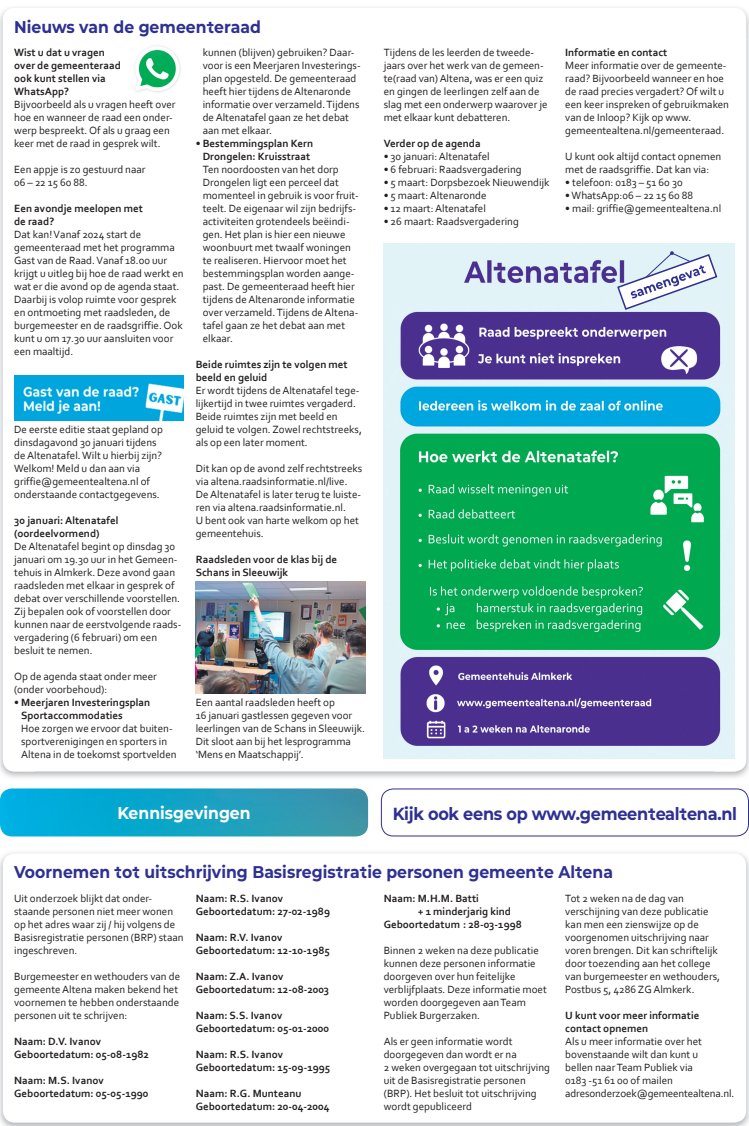
<style>
.page{position:relative;width:749px;height:1126px;background:#fff}
.page>*{position:absolute;margin:0;border:0;box-sizing:border-box;transform-origin:0 0}
.t1{font:700 17.5px "Mont Altena";letter-spacing:-.015em;color:#2e3092}
.t2{font:700 17px "Mont Altena";color:#2e3092}
.t3{font:700 17px "Mont Altena";color:#fff}
.t4{font:11px/13px "Corbel";color:#231f20}
.t5{font:700 11px/13px "Corbel";color:#231f20}
</style>
<div class="page">
<img style="left:0;top:788px;width:368px;height:48px">
<div style="left:381px;top:788px;width:367px;height:48px;border:1px solid #2e3092;border-radius:12px"></div>
<img style="left:0;top:7px;width:748px;height:32px">
<img style="left:0;top:39px;width:35px;height:739px">
<img style="left:713px;top:39px;width:35px;height:739px">
<div style="left:3px;top:8px;width:743px;height:763px;background:#fff;border-radius:12px"></div>
<img style="left:135px;top:45px;width:46px;height:47px">
<img style="left:14px;top:375px;width:170px;height:45px">
<img style="left:196px;top:581px;width:169px;height:112px">
<img style="left:383px;top:303px;width:351px;height:455px">
<img style="left:383px;top:243px;width:351px;height:60px">
<svg style="left:616px;top:251px;width:102px;height:60px"></svg>
<img style="left:0;top:852px;width:748px;height:273px">
<div style="left:3px;top:853px;width:743px;height:269px;background:#fff;border-radius:12px"></div>
<h2 class="t2" style="left:14px;top:15px;width:248px">Nieuws van de gemeenteraad</h2>
<p class="t5" style="left:14px;top:46px;width:108px">Wist u dat u vragen over de gemeenteraad ook kunt stellen via<br>WhatsApp?</p>
<p class="t4" style="left:14px;top:98px;width:163px">Bijvoorbeeld als u vragen heeft over hoe en wanneer de raad een onder&shy;werp bespreekt. Of als u graag een keer met de raad in gesprek wilt.</p>
<p class="t4" style="left:14px;top:163px;width:133px">Een appje is zo gestuurd naar<br>06 – 22 15 60 88.</p>
<p class="t5" style="left:14px;top:202px;width:130px">Een avondje meelopen met de raad?</p>
<p class="t4" style="left:14px;top:228px;width:171px">Dat kan! Vanaf 2024 start de gemeenteraad met het programma<br>Gast van de Raad. Vanaf 18.00 uur krijgt u uitleg bij hoe de raad werkt en wat er die avond op de agenda staat.<br>Daarbij is volop ruimte voor gesprek en ontmoeting met raadsleden, de burgemeester en de raadsgriffie. Ook kunt u om 17.30 uur aansluiten voor een maaltijd.</p>
<p class="t4" style="left:203px;top:46px;width:159px">kunnen (blijven) gebruiken? Daar&shy;voor is een Meerjaren Investerings&shy;plan opgesteld. De gemeenteraad heeft hier tijdens de Altenaronde informatie over verzameld. Tijdens de Altenatafel gaan ze het debat aan met elkaar.</p>
<p class="t5" style="left:196px;top:137px;width:119px;text-align:center">• Bestemmingsplan Kern<br>Drongelen: Kruisstraat</p>
<p class="t4" style="left:203px;top:163px;width:157px">Ten noordoosten van het dorp<br>Drongelen ligt een perceel dat momenteel in gebruik is voor fruit&shy;teelt. De eigenaar wil zijn bedrijfs&shy;activiteiten grotendeels beëindi&shy;gen. Het plan is hier een nieuwe woonbuurt met twaalf woningen te realiseren. Hiervoor moet het bestemmingsplan worden aange&shy;past. De gemeenteraad heeft hier tijdens de Altenaronde informatie over verzameld. Tijdens de Altena&shy;tafel gaan ze het debat aan met elkaar.</p>
<p class="t5" style="left:196px;top:358px;width:153px">Beide ruimtes zijn te volgen met beeld en geluid</p>
<p class="t4" style="left:196px;top:384px;width:168px">Er wordt tijdens de Altenatafel tege&shy;lijkertijd in twee ruimtes vergaderd.<br>Beide ruimtes zijn met beeld en geluid te volgen. Zowel rechtstreeks, als op een later moment.</p>
<p class="t4" style="left:196px;top:462px;width:168px">Dit kan op de avond zelf rechtstreeks via altena.raadsinformatie.nl/live.<br>De Altenatafel is later terug te luiste&shy;ren via altena.raadsinformatie.nl.<br>U bent ook van harte welkom op het gemeentehuis.</p>
<p class="t5" style="left:196px;top:553px;width:143px">Raadsleden voor de klas bij de<br>Schans in Sleeuwijk</p>
<p class="t4" style="left:14px;top:423px;width:150px">De eerste editie staat gepland op dinsdagavond 30 januari tijdens de Altenatafel. Wilt u hierbij zijn?<br>Welkom! Meld u dan aan via griffie@gemeentealtena.nl of onderstaande contactgegevens.</p>
<p class="t5" style="left:14px;top:514px;width:106px">30 januari: Altenatafel (oordeelvormend)</p>
<p class="t4" style="left:14px;top:540px;width:169px">De Altenatafel begint op dinsdag 30 januari om 19.30 uur in het Gemeen&shy;tehuis in Almkerk. Deze avond gaan raadsleden met elkaar in gesprek of debat over verschillende voorstellen.<br>Zij bepalen ook of voorstellen door kunnen naar de eerstvolgende raads&shy;vergadering (6 februari) om een besluit te nemen.</p>
<p class="t4" style="left:14px;top:670px;width:144px">Op de agenda staat onder meer (onder voorbehoud):</p>
<p class="t5" style="left:21px;top:696px;width:131px;text-indent:-7px">• Meerjaren Investeringsplan<br>Sportaccommodaties</p>
<p class="t4" style="left:21px;top:722px;width:157px">Hoe zorgen we ervoor dat buiten&shy;sportverenigingen en sporters in<br>Altena in de toekomst sportvelden</p>
<p class="t4" style="left:196px;top:696px;width:171px">Een aantal raadsleden heeft op<br>16 januari gastlessen gegeven voor leerlingen van de Schans in Sleeuwijk.<br>Dit sloot aan bij het lesprogramma ‘Mens en Maatschappij’.</p>
<p class="t4" style="left:383px;top:46px;width:165px">Tijdens de les leerden de tweede&shy;jaars over het werk van de gemeen&shy;te(raad van) Altena, was er een quiz en gingen de leerlingen zelf aan de slag met een onderwerp waarover je met elkaar kunt debatteren.</p>
<p class="t5" style="left:383px;top:137px;width:98px">Verder op de agenda</p>
<p class="t4" style="left:383px;top:150px;width:107px">• 30 januari: Altenatafel</p>
<p class="t4" style="left:383px;top:163px;width:139px">• 6 februari: Raadsvergadering</p>
<p class="t4" style="left:383px;top:176px;width:167px">• 5 maart: Dorpsbezoek Nieuwendijk</p>
<p class="t4" style="left:383px;top:189px;width:104px">• 5 maart: Altenaronde</p>
<p class="t4" style="left:383px;top:202px;width:104px">• 12 maart: Altenatafel</p>
<p class="t4" style="left:383px;top:215px;width:137px">• 26 maart: Raadsvergadering</p>
<p class="t5" style="left:565px;top:46px;width:104px">Informatie en contact</p>
<p class="t4" style="left:565px;top:59px;width:165px">Meer informatie over de gemeente&shy;raad? Bijvoorbeeld wanneer en hoe de raad precies vergadert? Of wilt u een keer inspreken of gebruikmaken van de Inloop? Kijk op www. gemeentealtena.nl/gemeenteraad.</p>
<p class="t4" style="left:565px;top:150px;width:157px">U kunt ook altijd contact opnemen met de raadsgriffie. Dat kan via:</p>
<p class="t4" style="left:565px;top:176px;width:119px">• telefoon: 0183 – 51 60 30</p>
<p class="t4" style="left:565px;top:189px;width:129px">• WhatsApp:06 – 22 15 60 88</p>
<p class="t4" style="left:565px;top:202px;width:157px">• mail: griffie@gemeentealtena.nl</p>
<h2 class="t3" style="left:117px;top:800px;width:135px">Kennisgevingen</h2>
<h1 class="t1" style="left:392px;top:800px;width:346px">Kijk ook eens op www.gemeentealtena.nl</h1>
<h2 class="t2" style="left:14px;top:860px;width:600px">Voornemen tot uitschrijving Basisregistratie personen gemeente Altena</h2>
<p class="t4" style="left:14px;top:891px;width:171px">Uit onderzoek blijkt dat onder&shy;staande personen niet meer wonen op het adres waar zij / hij volgens de<br>Basisregistratie personen (BRP) staan ingeschreven.</p>
<p class="t4" style="left:14px;top:969px;width:167px">Burgemeester en wethouders van de gemeente Altena maken bekend het voornemen te hebben onderstaande personen uit te schrijven:</p>
<p class="t5" style="left:14px;top:1034px;width:136px">Naam: D.V. Ivanov<br>Geboortedatum: 05-08-1982</p>
<p class="t5" style="left:14px;top:1073px;width:136px">Naam: M.S. Ivanov<br>Geboortedatum: 05-05-1990</p>
<p class="t5" style="left:383px;top:891px;width:97px">Naam: M.H.M. Batti</p>
<p class="t5" style="left:417px;top:904px;width:95px">+ 1 minderjarig kind</p>
<p class="t5" style="left:383px;top:917px;width:140px">Geboortedatum : 28-03-1998</p>
<p class="t4" style="left:383px;top:943px;width:165px">Binnen 2 weken na deze publicatie kunnen deze personen informatie doorgeven over hun feitelijke verblijfplaats. Deze informatie moet worden doorgegeven aan Team<br>Publiek Burgerzaken.</p>
<p class="t4" style="left:383px;top:1034px;width:168px">Als er geen informatie wordt doorgegeven dan wordt er na<br>2 weken overgegaan tot uitschrijving uit de Basisregistratie personen (BRP). Het besluit tot uitschrijving wordt gepubliceerd</p>
<p class="t4" style="left:565px;top:891px;width:156px">Tot 2 weken na de dag van verschijning van deze publicatie kan men een zienswijze op de voorgenomen uitschrijving naar voren brengen. Dit kan schriftelijk door toezending aan het college van burgemeester en wethouders,<br>Postbus 5, 4286 ZG Almkerk.</p>
<p class="t5" style="left:565px;top:1008px;width:135px">U kunt voor meer informatie contact opnemen</p>
<p class="t4" style="left:565px;top:1034px;width:171px">Als u meer informatie over het bovenstaande wilt dan kunt u<br>bellen naar Team Publiek via<br>0183 -51 61 00 of mailen adresonderzoek@gemeentealtena.nl.</p>
<p class="t5" style="left:196px;top:891px;width:136px">Naam: R.S. Ivanov<br>Geboortedatum: 27-02-1989</p>
<p class="t5" style="left:196px;top:930px;width:136px">Naam: R.V. Ivanov<br>Geboortedatum: 12-10-1985</p>
<p class="t5" style="left:196px;top:969px;width:135px">Naam: Z.A. Ivanov<br>Geboortedatum: 12-08-2003</p>
<p class="t5" style="left:196px;top:1008px;width:135px">Naam: S.S. Ivanov<br>Geboortedatum: 05-01-2000</p>
<p class="t5" style="left:196px;top:1047px;width:136px">Naam: R.S. Ivanov<br>Geboortedatum: 15-09-1995</p>
<p class="t5" style="left:196px;top:1086px;width:135px">Naam: R.G. Munteanu<br>Geboortedatum: 20-04-2004</p>
</div>
